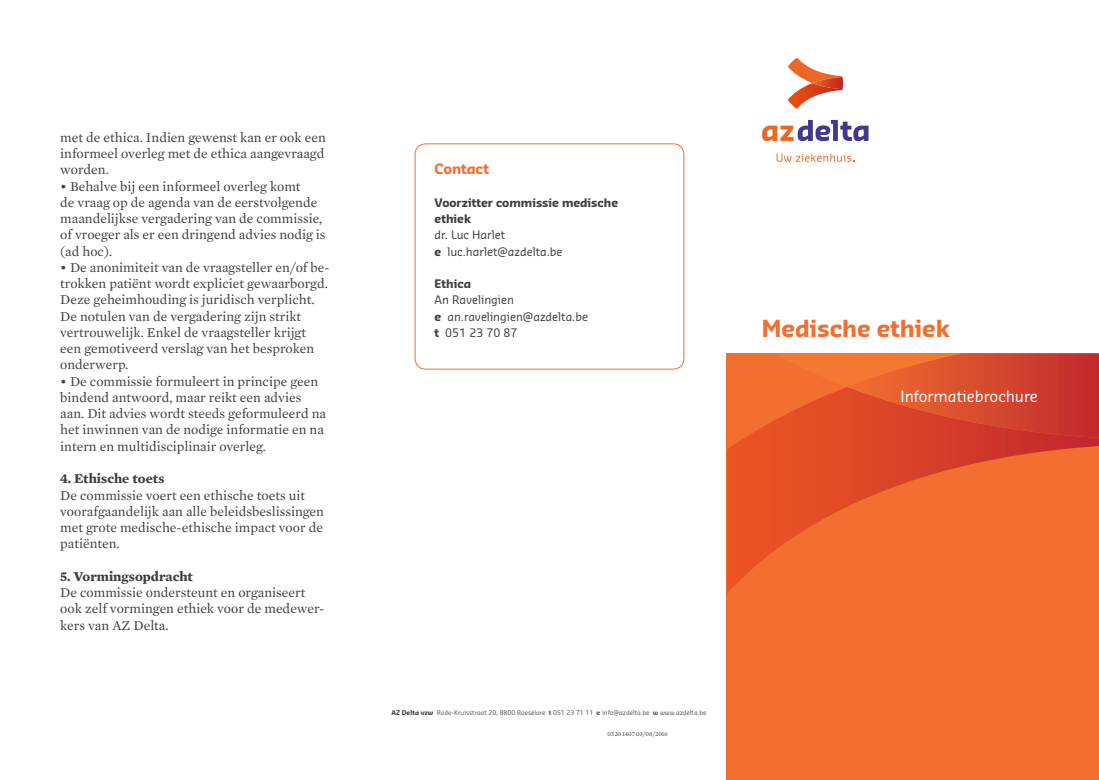
<style>
.page{position:relative;width:1099px;height:780px;background:#fff}
.page>*{position:absolute;margin:0;border:0;box-sizing:border-box;transform-origin:0 0}
.Titel_Cover{font:700 22.5px "Sansa Pro";color:#f36e31}
.Ondertitel_Cover{font:15px "Sansa Pro";color:#fff}
.Tussentitels{font:13.75px/16.2px "Mercury Text G1";color:#3e3e3f}
.Tussentitels-2{font:700 13.75px "Mercury Text G1";color:#3e3e3f}
.Contact_titel{font:700 13.75px "Sansa Pro";letter-spacing:-.01em;color:#f36e31}
.Contact{font:11.25px "Sansa Pro";color:#3e3e3f}
.Contact-2{font:700 11.25px/16.2px "Sansa Pro";color:#3e3e3f}
.t1{font:6.25px "Sansa Pro";color:#545557}
.t2{font:6.25px "Mercury Text G1";color:#3e3e3f}
.s1{font-weight:700}
.s2{font-weight:700;color:#3e3e3f}
</style>
<div class="page">
<div style="left:726px;top:353px;width:372px;height:427px;background:#f36e31"></div>
<svg style="left:727px;top:438px;width:371px;height:155px"></svg>
<svg style="left:745px;top:353px;width:353px;height:85px"></svg>
<svg style="left:776px;top:154px;width:78px;height:8px"></svg>
<svg style="left:762px;top:120px;width:106px;height:21px"></svg>
<svg style="left:787px;top:58px;width:56px;height:51px"></svg>
<div style="left:415px;top:143px;width:269px;height:226px;border:1px solid #f36e31;border-radius:11px"></div>
<p class="Tussentitels" style="left:60px;top:128px;width:267px;text-align:justify">met de ethica. Indien gewenst kan er ook een informeel overleg met de ethica aangevraagd worden.</p>
<p class="Tussentitels" style="left:60px;top:177px;width:267px">• Behalve bij een informeel overleg komt<br>de vraag op de agenda van de eerstvolgende maandelijkse vergadering van de commissie, of vroeger als er een dringend advies nodig is (ad hoc).</p>
<p class="Tussentitels" style="left:60px;top:258px;width:271px">• De anonimiteit van de vraagsteller en/of be&shy;trokken patiënt wordt expliciet gewaarborgd.<br>Deze geheimhouding is juridisch verplicht.<br>De notulen van de vergadering zijn strikt vertrouwelijk. Enkel de vraagsteller krijgt een gemotiveerd verslag van het besproken onderwerp.</p>
<p class="Tussentitels" style="left:60px;top:372px;width:267px">• De commissie formuleert in principe geen bindend antwoord, maar reikt een advies aan. Dit advies wordt steeds geformuleerd na het inwinnen van de nodige informatie en na intern en multidisciplinair overleg.</p>
<p class="Tussentitels-2" style="left:60px;top:468px;width:106px">4. Ethische toets</p>
<p class="Tussentitels" style="left:60px;top:486px;width:265px">De commissie voert een ethische toets uit voorafgaandelijk aan alle beleidsbeslissingen met grote medische-ethische impact voor de patiënten.</p>
<p class="Tussentitels-2" style="left:60px;top:565px;width:134px">5. Vormingsopdracht</p>
<p class="Tussentitels" style="left:60px;top:583px;width:265px">De commissie ondersteunt en organiseert ook zelf vormingen ethiek voor de medewer&shy;kers van AZ Delta.</p>
<p class="Contact_titel" style="left:434px;top:160px;width:56px">Contact</p>
<p class="Contact-2" style="left:434px;top:194px;width:185px">Voorzitter commissie medische ethiek</p>
<p class="Contact" style="left:434px;top:227px;width:72px">dr. Luc Harlet</p>
<p class="Contact" style="left:434px;top:244px;width:129px"><span class="s1">e</span> luc.harlet@azdelta.be</p>
<p class="Contact-2" style="left:434px;top:276px;width:38px">Ethica</p>
<p class="Contact" style="left:434px;top:292px;width:81px">An Ravelingien</p>
<p class="Contact" style="left:434px;top:309px;width:155px"><span class="s1">e</span> an.ravelingien@azdelta.be</p>
<p class="Contact" style="left:434px;top:325px;width:84px"><span class="s1">t</span> 051 23 70 87</p>
<p class="Titel_Cover" style="left:761px;top:313px;width:189px">Medische ethiek</p>
<p class="Ondertitel_Cover" style="left:900px;top:386px;width:139px">Informatiebrochure</p>
<p class="t1" style="left:391px;top:708px;width:316px"><span class="s2">AZ Delta vzw</span> Rode-Kruisstraat 20, 8800 Roeselare <span class="s1">t</span> 051 23 71 11 <span class="s1">e</span> info@azdelta.be <span class="s1">w</span> www.azdelta.be</p>
<p class="t2" style="left:607px;top:729px;width:61px">0520 1407 03/08/2016</p>
</div>
